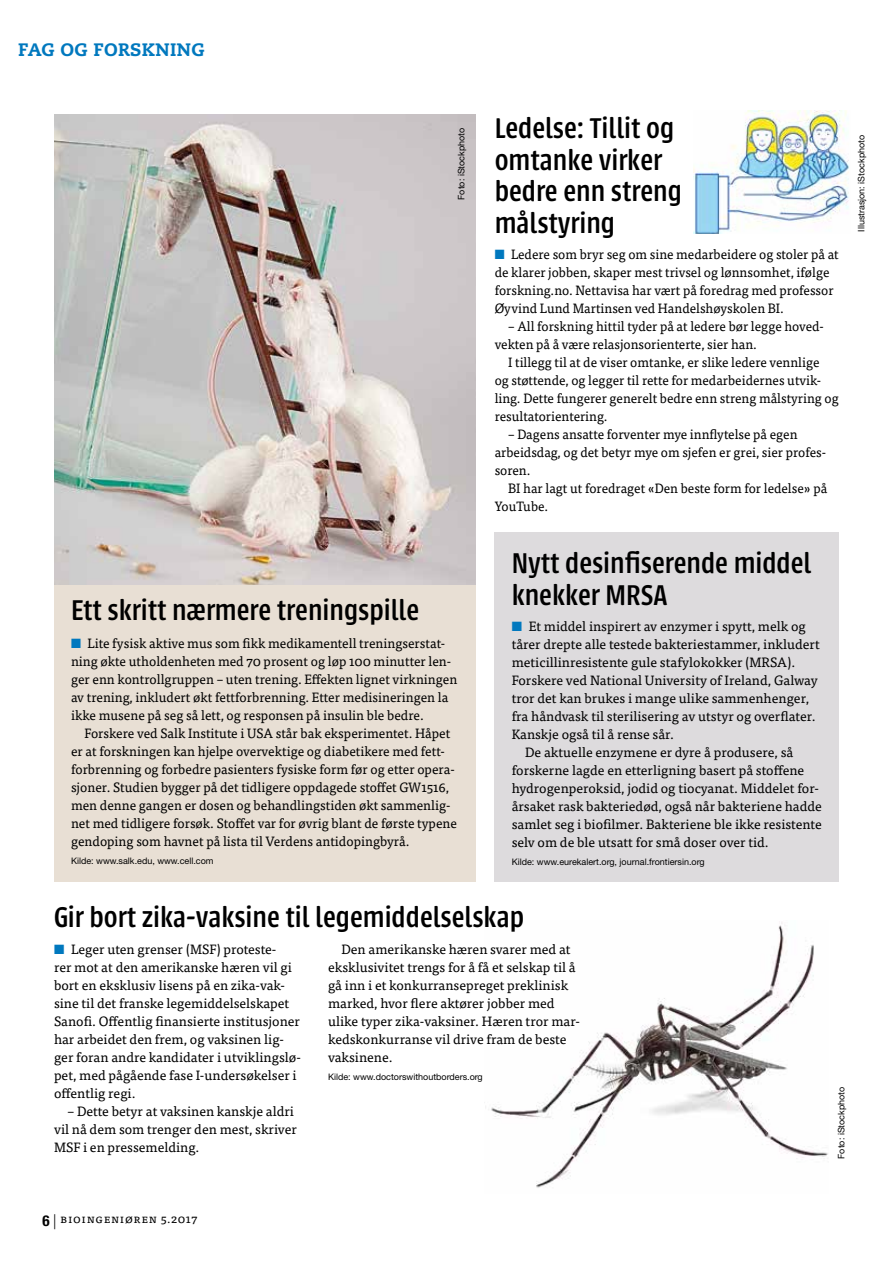
<style>
.page{position:relative;width:893px;height:1263px;background:#fff}
.page>*{position:absolute;margin:0;border:0;box-sizing:border-box;transform-origin:0 0}
.t1{font:500 31.5px/31.5px "Urbana";color:#000;scale:.96 1}
.t2{font:800 18px "Caecilia LT Std";letter-spacing:.02em;color:#0078be}
.t3{font:13.5px/18px "Tisa Pro";color:#000}
.t4{font:13.5px/18px "Tisa Pro";color:#000;scale:.96 1}
.t5{font:12px "Tisa Pro";letter-spacing:.05em;color:#000}
.t6{font:9px "Helvetica Neue LT Pro";color:#000}
.s1{color:#0078be}
.s2{font-family:"Helvetica Neue LT Pro";font-weight:700;font-stretch:condensed;font-size:15px}
.s3{font-family:"Helvetica Neue LT Pro";font-weight:300;font-size:15px}
</style>
<div class="page">
<div style="left:54px;top:561px;width:421px;height:321px;background:#e8dfd4"></div>
<div style="left:495px;top:533px;width:344px;height:349px;background:#dddbdd"></div>
<img style="left:54px;top:115px;width:421px;height:469px">
<img style="left:485px;top:922px;width:343px;height:266px">
<img style="left:693px;top:110px;width:156px;height:124px">
<h2 class="t2" style="left:18px;top:39px;width:188px">FAG OG FORSKNING</h2>
<p class="t6" style="left:456px;top:200px;width:74px;rotate:-90deg">Foto: iStockphoto</p>
<h1 class="t1" style="left:495px;top:113px;width:196px">Ledelse: Tillit og omtanke virker bedre enn streng målstyring</h1>
<p class="t4" style="left:495px;top:245px;width:360px"><span class="s1">■</span> Ledere som bryr seg om sine medarbeidere og stoler på at de klarer jobben, skaper mest trivsel og lønnsomhet, ifølge forskning.no. Nettavisa har vært på foredrag med professor Øyvind Lund Martinsen ved Handelshøyskolen BI.</p>
<p class="t4" style="left:495px;top:317px;width:345px;text-indent:14px">– All forskning hittil tyder på at ledere bør legge hoved&shy;vekten på å være relasjonsorienterte, sier han.</p>
<p class="t4" style="left:495px;top:353px;width:360px;text-indent:14px">I tillegg til at de viser omtanke, er slike ledere vennlige<br>og støttende, og legger til rette for medarbeidernes utvik&shy;ling. Dette fungerer generelt bedre enn streng målstyring og resultatorientering.</p>
<p class="t4" style="left:495px;top:425px;width:347px;text-indent:14px">– Dagens ansatte forventer mye innflytelse på egen arbeidsdag, og det betyr mye om sjefen er grei, sier profes&shy;soren.</p>
<p class="t4" style="left:495px;top:479px;width:348px;text-indent:14px">BI har lagt ut foredraget «Den beste form for ledelse» på<br>YouTube.</p>
<p class="t6" style="left:856px;top:232px;width:99px;rotate:-90deg">Illustrasjon: iStockphoto</p>
<h1 class="t1" style="left:71px;top:595px;width:364px">Ett skritt nærmere treningspille</h1>
<p class="t3" style="left:71px;top:633px;width:388px"><span class="s1">■</span> Lite fysisk aktive mus som fikk medikamentell treningserstat&shy;ning økte utholdenheten med 70 prosent og løp 100 minutter len&shy;ger enn kontrollgruppen – uten trening. Effekten lignet virkningen av trening, inkludert økt fettforbrenning. Etter medisineringen la ikke musene på seg så lett, og responsen på insulin ble bedre.</p>
<p class="t3" style="left:71px;top:723px;width:387px;text-indent:14px">Forskere ved Salk Institute i USA står bak eksperimentet. Håpet er at forskningen kan hjelpe overvektige og diabetikere med fett&shy;forbrenning og forbedre pasienters fysiske form før og etter opera&shy;sjoner. Studien bygger på det tidligere oppdagede stoffet GW1516, men denne gangen er dosen og behandlingstiden økt sammenlig&shy;net med tidligere forsøk. Stoffet var for øvrig blant de første typene gendoping som havnet på lista til Verdens antidopingbyrå.</p>
<p class="t6" style="left:71px;top:855px;width:144px">Kilde: www.salk.edu, www.cell.com</p>
<h1 class="t1" style="left:512px;top:548px;width:314px">Nytt desinfiserende middel knekker MRSA</h1>
<p class="t3" style="left:512px;top:617px;width:296px"><span class="s1">■</span> Et middel inspirert av enzymer i spytt, melk og</p>
<p class="t3" style="left:512px;top:635px;width:310px">tårer drepte alle testede bakteriestammer, inkludert</p>
<p class="t3" style="left:512px;top:653px;width:285px">meticillinresistente gule stafylokokker (MRSA).</p>
<p class="t3" style="left:512px;top:671px;width:308px">Forskere ved National University of Ireland, Galway</p>
<p class="t3" style="left:512px;top:689px;width:299px">tror det kan brukes i mange ulike sammenhenger,</p>
<p class="t3" style="left:512px;top:707px;width:305px">fra håndvask til sterilisering av utstyr og overflater.</p>
<p class="t3" style="left:512px;top:725px;width:164px">Kanskje også til å rense sår.</p>
<p class="t3" style="left:525px;top:743px;width:270px">De aktuelle enzymene er dyre å produsere, så</p>
<p class="t3" style="left:512px;top:761px;width:294px">forskerne lagde en etterligning basert på stoffene</p>
<p class="t3" style="left:512px;top:779px;width:309px">hydrogenperoksid, jodid og tiocyanat. Middelet for-</p>
<p class="t3" style="left:512px;top:797px;width:312px">årsaket rask bakteriedød, også når bakteriene hadde</p>
<p class="t3" style="left:512px;top:815px;width:312px">samlet seg i biofilmer. Bakteriene ble ikke resistente</p>
<p class="t3" style="left:512px;top:833px;width:259px">selv om de ble utsatt for små doser over tid.</p>
<p class="t6" style="left:512px;top:856px;width:194px">Kilde: www.eurekalert.org, journal.frontiersin.org</p>
<h1 class="t1" style="left:54px;top:901px;width:491px">Gir bort zika-vaksine til legemiddelselskap</h1>
<p class="t3" style="left:54px;top:939px;width:248px"><span class="s1">■</span> Leger uten grenser (MSF) proteste-<br>rer mot at den amerikanske hæren vil gi bort en eksklusiv lisens på en zika-vak&shy;sine til det franske legemiddelselskapet Sanofi. Offentlig finansierte institusjoner har arbeidet den frem, og vaksinen lig&shy;ger foran andre kandidater i utviklingslø&shy;pet, med pågående fase I-undersøkelser i offentlig regi.</p>
<p class="t3" style="left:54px;top:1101px;width:244px;text-indent:14px">– Dette betyr at vaksinen kanskje aldri vil nå dem som trenger den mest, skriver<br>MSF i en pressemelding.</p>
<p class="t3" style="left:328px;top:939px;width:253px;text-indent:14px">Den amerikanske hæren svarer med at eksklusivitet trengs for å få et selskap til å gå inn i et konkurransepreget preklinisk marked, hvor flere aktører jobber med ulike typer zika-vaksiner. Hæren tror mar&shy;kedskonkurranse vil drive fram de beste vaksinene.</p>
<p class="t6" style="left:328px;top:1071px;width:156px">Kilde: www.doctorswithoutborders.org</p>
<p class="t6" style="left:835px;top:1159px;width:74px;rotate:-90deg">Foto: iStockphoto</p>
<p class="t5" style="left:43px;top:1209px;width:156px"><span class="s2">6</span> <span class="s3">|</span> Bioingeniøren 5.2017</p>
</div>
